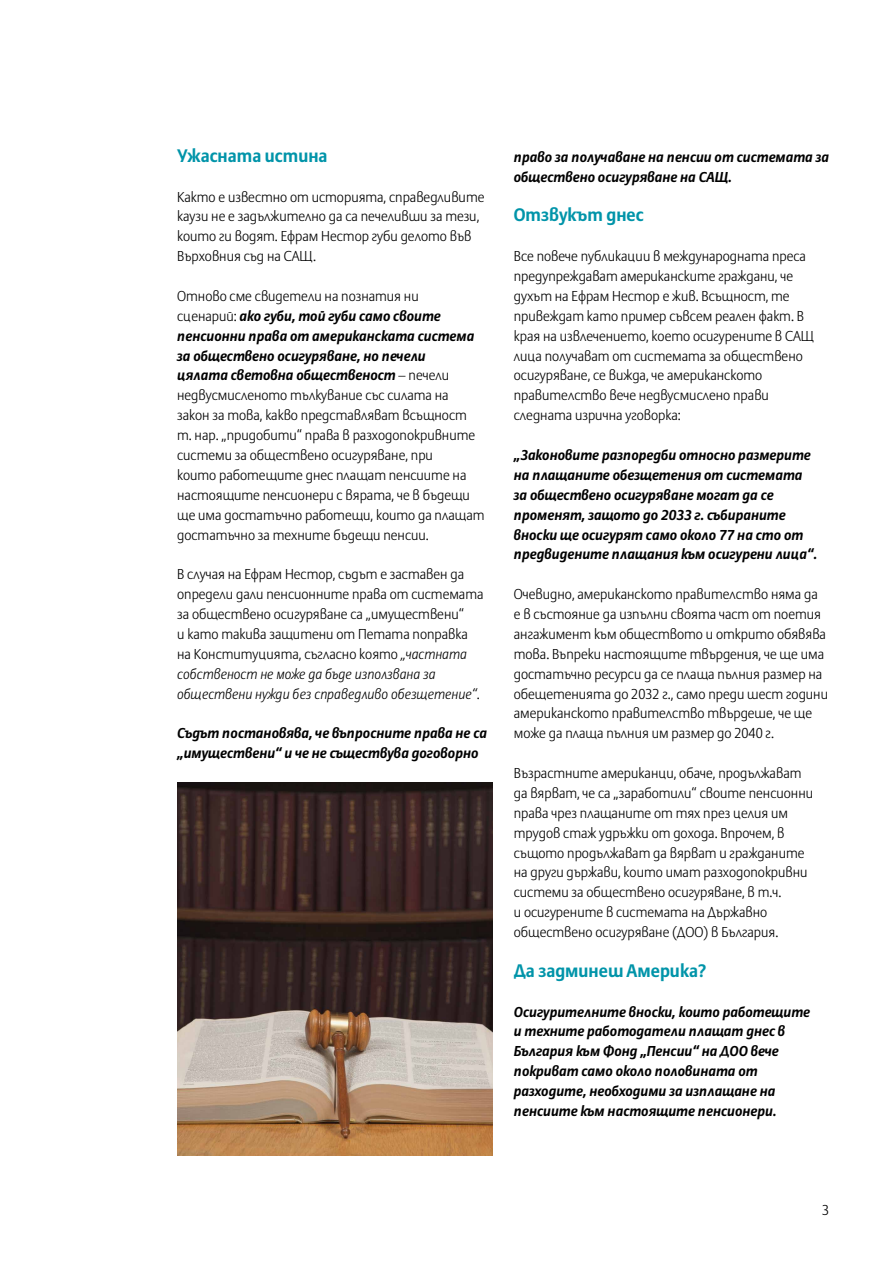
<style>
.page{position:relative;width:893px;height:1263px;background:#fff}
.page>*{position:absolute;margin:0;border:0;box-sizing:border-box;transform-origin:0 0}
.t1{font:18px "Allianz Sans Bold Cyr";color:#0094a9}
.t2{font:14.25px/20px "Allianz Sans Light Cyr";color:#000}
.t3{font:italic 700 14.25px/20px "Allianz Sans";color:#000}
.t4{font:14.25px/20px "Allianz Sans Light Italic Cyr";color:#000}
.t5{font:300 14.25px "Allianz Sans";color:#000}
.s1{font-family:"Allianz Sans Light Cyr";font-weight:400;font-style:normal}
.s2{font-family:"Allianz Sans Light Italic Cyr"}
.s3{font-family:"Allianz Sans Light Cyr"}
</style>
<div class="page">
<img style="left:177px;top:782px;width:316px;height:374px">
<p class="t1" style="left:177px;top:144px;width:152px">Ужасната истина</p>
<p class="t2" style="left:177px;top:187px;width:309px">Както е известно от историята, справедливите каузи не е задължително да са печеливши за тези, които ги водят. Ефрам Нестор губи делото във Върховния съд на САЩ.</p>
<p class="t2" style="left:177px;top:287px;width:243px">Отново сме свидетели на познатия ни</p>
<p class="t3" style="left:177px;top:306px;width:299px"><span class="s1">сценарий:</span> ако губи, той губи само своите пенсионни права от американската система за обществено осигуряване, но печели цялата световна общественост <span class="s1">– печели</span></p>
<p class="t2" style="left:177px;top:386px;width:309px">недвусмисленото тълкувание със силата на закон за това, какво представляват всъщност т. нар. „придобити“ права в разходопокривните системи за обществено осигуряване, при<br>които работещите днес плащат пенсиите на настоящите пенсионери с вярата, че в бъдещи ще има достатъчно работещи, които да плащат достатъчно за техните бъдещи пенсии.</p>
<p class="t2" style="left:177px;top:565px;width:308px">В случая на Ефрам Нестор, съдът е заставен да определи дали пенсионните права от системата за обществено осигуряване са „имуществени“<br>и като такива защитени от Петата поправка на Конституцията, съгласно която <span class="s2">„частната</span></p>
<p class="t4" style="left:177px;top:664px;width:304px">собственост не може да бъде използвана за обществени нужди без справедливо обезщетение“<span class="s3">.</span></p>
<p class="t3" style="left:177px;top:724px;width:311px">Съдът постановява, че въпросните права не са „имуществени“ и че не съществува договорно</p>
<p class="t3" style="left:514px;top:147px;width:317px">право за получаване на пенсии от системата за обществено осигуряване на САЩ.</p>
<p class="t1" style="left:514px;top:204px;width:131px">Отзвукът днес</p>
<p class="t2" style="left:514px;top:247px;width:302px">Все повече публикации в международната преса предупреждават американските граждани, че духът на Ефрам Нестор е жив. Всъщност, те привеждат като пример съвсем реален факт. В края на извлечението, което осигурените в САЩ лица получават от системата за обществено осигуряване, се вижда, че американското правителство вече недвусмислено прави следната изрична уговорка:</p>
<p class="t3" style="left:514px;top:445px;width:305px">„Законовите разпоредби относно размерите на плащаните обезщетения от системата за обществено осигуряване могат да се променят, защото до 2033 г. събираните вноски ще осигурят само около 77 на сто от предвидените плащания към осигурени лица“.</p>
<p class="t2" style="left:514px;top:585px;width:316px">Очевидно, американското правителство няма да<br>е в състояние да изпълни своята част от поетия ангажимент към обществото и открито обявява това. Въпреки настоящите твърдения, че ще има достатъчно ресурси да се плаща пълния размер на обещетенията до 2032 г., само преди шест години американското правителство твърдеше, че ще може да плаща пълния им размер до 2040 г.</p>
<p class="t2" style="left:514px;top:764px;width:301px">Възрастните американци, обаче, продължават да вярват, че са „заработили“ своите пенсионни права чрез плащаните от тях през целия им трудов стаж удръжки от дохода. Впрочем, в същото продължават да вярват и гражданите на други държави, които имат разходопокривни системи за обществено осигуряване, в т.ч.<br>и осигурените в системата на Държавно обществено осигуряване (ДОО) в България.</p>
<p class="t1" style="left:514px;top:959px;width:194px">Да задминеш Америка?</p>
<p class="t3" style="left:514px;top:1002px;width:298px">Осигурителните вноски, които работещите и техните работодатели плащат днес в България към Фонд „Пенсии“ на ДОО вече покриват само около половината от разходите, необходими за изплащане на пенсиите към настоящите пенсионери.</p>
<p class="t5" style="left:822px;top:1202px;width:9px">3</p>
</div>
